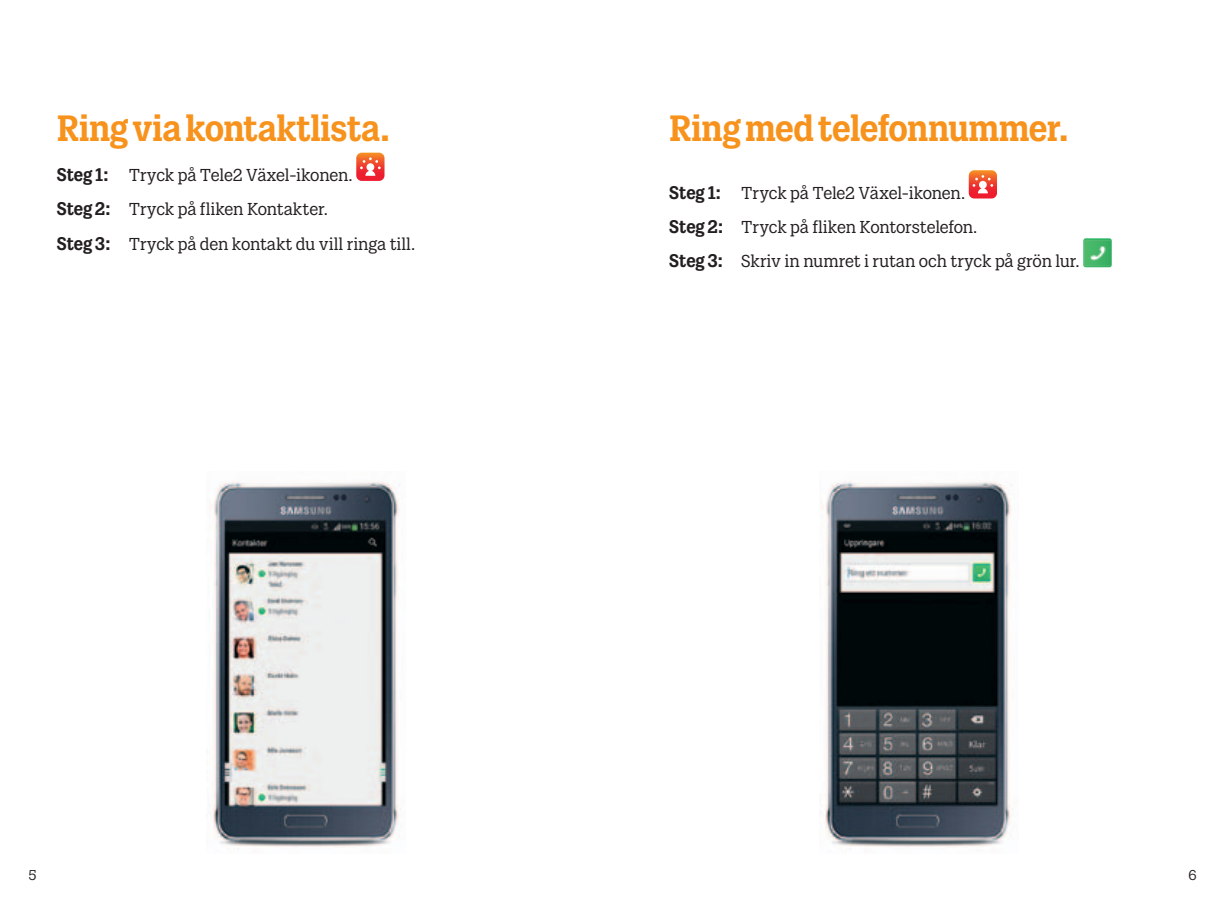
<style>
.page{position:relative;width:1225px;height:908px;background:#fff}
.page>*{position:absolute;margin:0;border:0;box-sizing:border-box;transform-origin:0 0}
.t1{font:700 36px "Tele 2 Slab";letter-spacing:-.015em;color:#f7931d}
.t2{font:17px/34.4px "Tele 2 Slab";letter-spacing:-.01em;color:#231f20}
.t3{font:14px "Tele 2 Slab";color:#231f20}
.s1{font-weight:700;font-size:18px}
</style>
<div class="page">
<svg style="left:356px;top:153px;width:28px;height:28px"></svg>
<svg style="left:968px;top:170px;width:29px;height:28px"></svg>
<img style="left:207px;top:481px;width:194px;height:369px">
<img style="left:821px;top:481px;width:192px;height:369px">
<h1 class="t1" style="left:57px;top:107px;width:335px">Ring via kontaktlista.</h1>
<h1 class="t1" style="left:669px;top:107px;width:401px">Ring med telefonnummer.</h1>
<p class="t2" style="left:57px;top:158px;width:360px"><span class="s1">Steg 1:</span> Tryck på Tele2 Växel-ikonen.<br><span class="s1">Steg 2:</span> Tryck på fliken Kontakter.<br><span class="s1">Steg 3:</span> Tryck på den kontakt du vill ringa till.</p>
<p class="t2" style="left:669px;top:175px;width:412px"><span class="s1">Steg 1:</span> Tryck på Tele2 Växel-ikonen.<br><span class="s1">Steg 2:</span> Tryck på fliken Kontorstelefon.<br><span class="s1">Steg 3:</span> Skriv in numret i rutan och tryck på grön lur.</p>
<p class="t3" style="left:28px;top:866px;width:10px">5</p>
<p class="t3" style="left:1188px;top:866px;width:10px">6</p>
</div>
